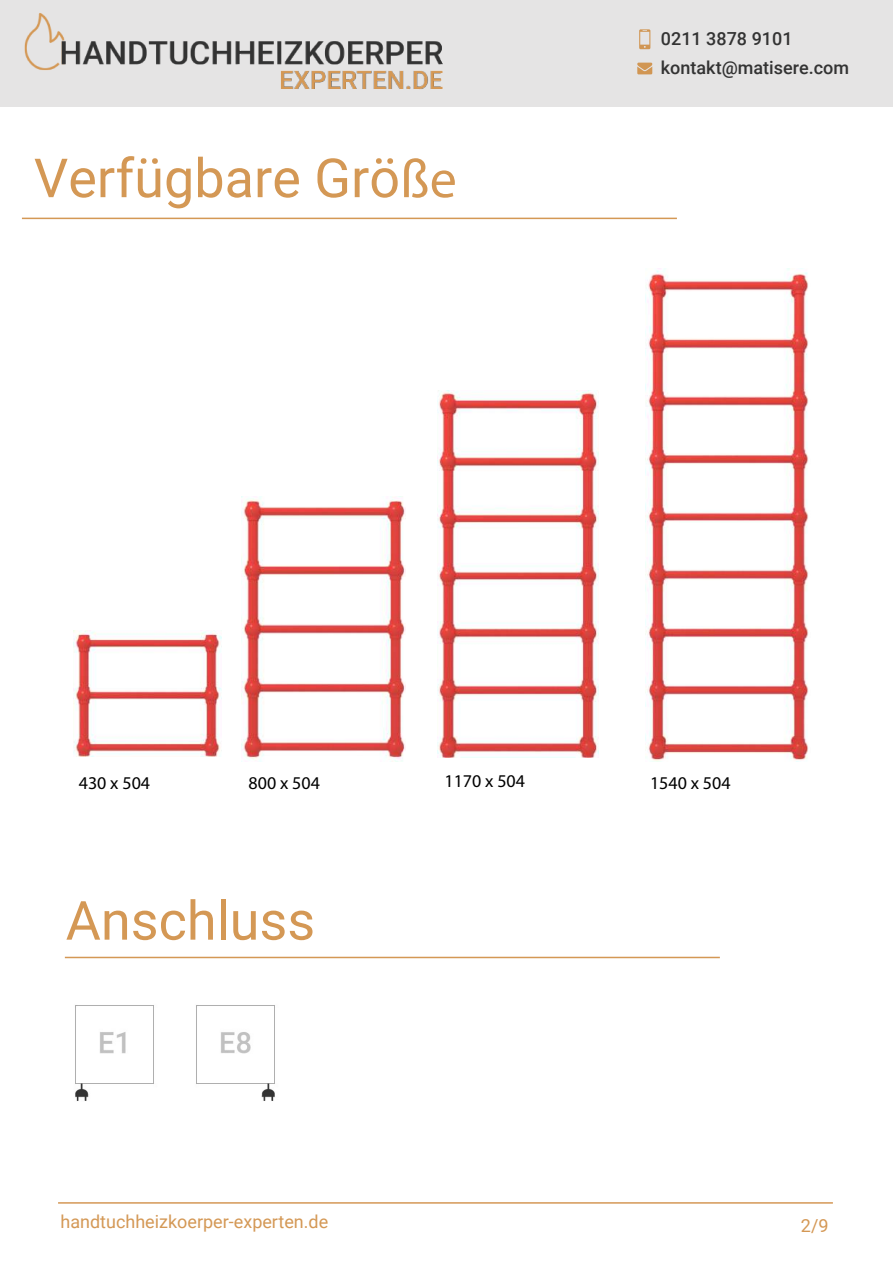
<style>
.page{position:relative;width:893px;height:1263px;background:#fff}
.page>*{position:absolute;margin:0;border:0;box-sizing:border-box;transform-origin:0 0}
.t1{font:54px "Roboto";color:#d49855}
.t2{font:18px "Roboto";color:#d49855}
.t3{font:500 18px/29.2px "Roboto";color:#333}
.t4{font:18px "Myriad Pro";color:#000}
.s1{font-family:"Myriad Pro"}
</style>
<div class="page">
<hr style="left:58px;top:1202px;width:775px;height:2px;background:#d49855">
<hr style="left:22px;top:218px;width:655px;height:1px;background:#d49855">
<hr style="left:65px;top:957px;width:655px;height:1px;background:#d49855">
<div style="left:0;top:1px;width:893px;height:106px;background:#e5e4e4"></div>
<svg style="left:639px;top:29px;width:11px;height:20px"></svg>
<svg style="left:637px;top:63px;width:15px;height:11px"></svg>
<img style="left:24px;top:0;width:422px;height:89px">
<img style="left:74px;top:630px;width:148px;height:127px">
<img style="left:241px;top:496px;width:165px;height:265px">
<img style="left:437px;top:390px;width:161px;height:367px">
<img style="left:645px;top:269px;width:163px;height:492px">
<img style="left:75px;top:1005px;width:79px;height:96px">
<img style="left:196px;top:1005px;width:79px;height:96px">
<h1 class="t1" style="left:34px;top:140px;width:424px">Verfügbare Grö<span class="s1">ße</span></h1>
<p class="t3" style="left:661px;top:23px;width:190px">0211 3878 9101 kontakt@matisere.com</p>
<p class="t4" style="left:79px;top:772px;width:73px">430 x 504</p>
<p class="t4" style="left:249px;top:771px;width:73px">800 x 504</p>
<p class="t4" style="left:444px;top:770px;width:82px">1170 x 504</p>
<p class="t4" style="left:650px;top:771px;width:82px">1540 x 504</p>
<h1 class="t1" style="left:66px;top:883px;width:251px">Anschluss</h1>
<p class="t2" style="left:60px;top:1209px;width:269px">handtuchheizkoerper-experten.de</p>
<p class="t2" style="left:801px;top:1213px;width:29px">2/9</p>
</div>
